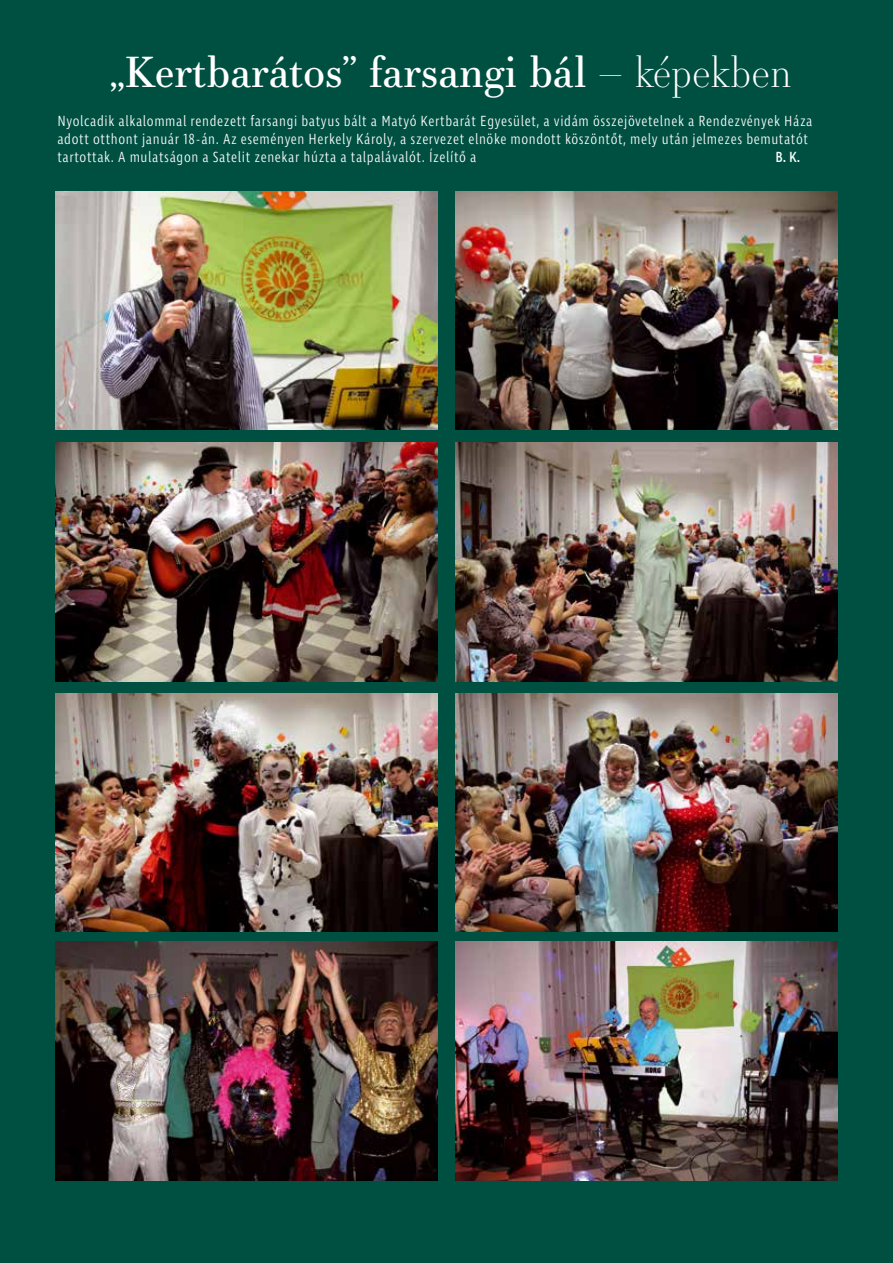
<style>
.page{position:relative;width:893px;height:1263px;background:#005042}
.page>*{position:absolute;margin:0;border:0;box-sizing:border-box;transform-origin:0 0}
.t1{font:42px "Essonnes Text";color:#fff}
.t2{font:300 15px/18px "Ingra Cd";letter-spacing:.04em;color:#fff}
.t3{font:15px "Ingra Cd";color:#fff}
.s1{font-family:"Essonnes Display";font-weight:300}
</style>
<div class="page">
<img style="left:55px;top:191px;width:383px;height:238px">
<img style="left:455px;top:191px;width:383px;height:238px">
<img style="left:455px;top:443px;width:383px;height:238px">
<img style="left:55px;top:443px;width:383px;height:238px">
<img style="left:55px;top:693px;width:383px;height:238px">
<img style="left:455px;top:693px;width:383px;height:238px">
<img style="left:55px;top:942px;width:383px;height:238px">
<img style="left:455px;top:942px;width:383px;height:238px">
<h1 class="t1" style="left:110px;top:42px;width:683px">„Kertbarátos” farsangi bál <span class="s1">– képekben</span></h1>
<p class="t2" style="left:57px;top:113px;width:757px">Nyolcadik alkalommal rendezett farsangi batyus bált a Matyó Kertbarát Egyesület, a vidám összejövetelnek a Rendezvények Háza adott otthont január 18-án. Az eseményen Herkely Károly, a szervezet elnöke mondott köszöntőt, mely után jelmezes bemutatót tartottak. A mulatságon a Satelit zenekar húzta a talpalávalót. Ízelítő a</p>
<p class="t3" style="left:775px;top:148px;width:26px">B. K.</p>
</div>
